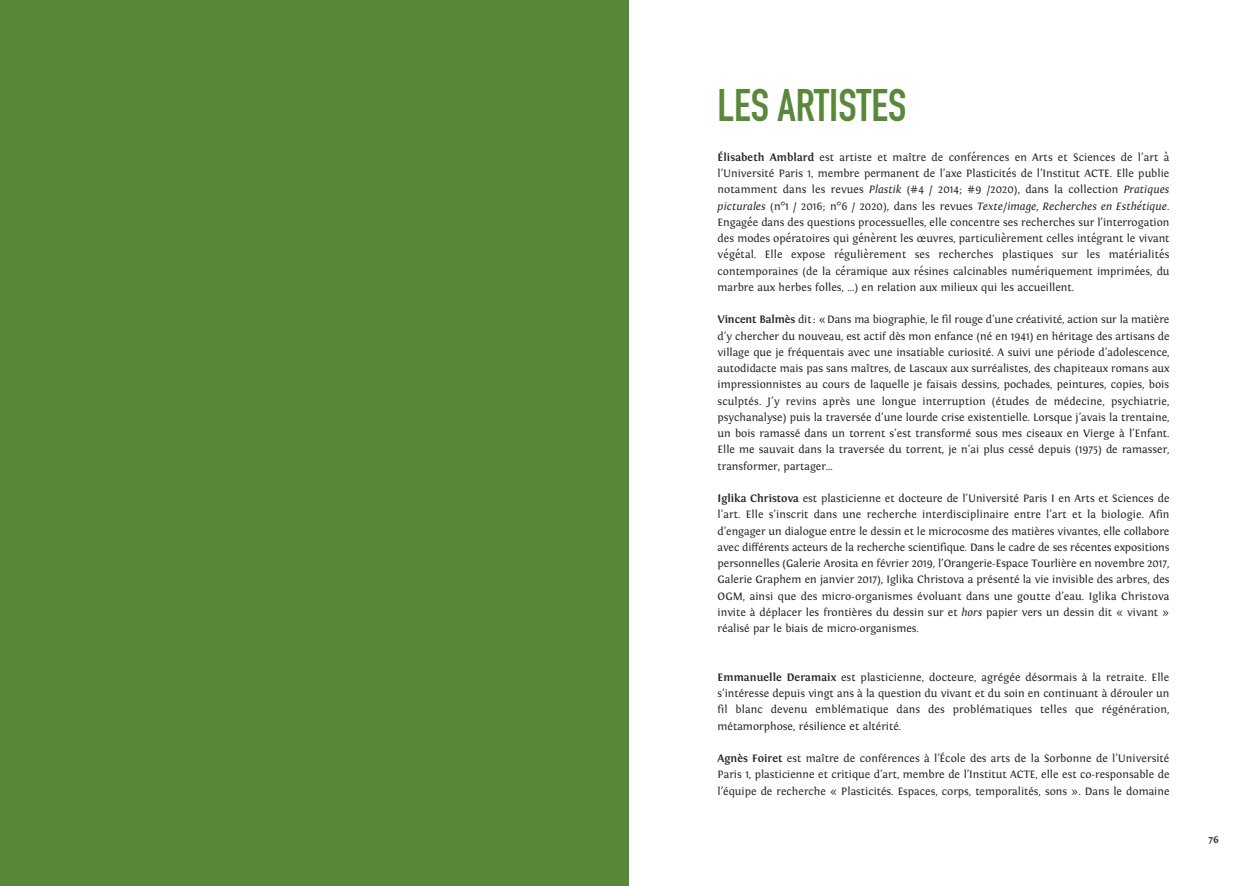
<style>
.page{position:relative;width:1258px;height:886px;background:#fff}
.page>*{position:absolute;margin:0;border:0;box-sizing:border-box;transform-origin:0 0}
.t1{font:45px "DIN Engschrift";color:#59883b}
.t2{font:11.25px/16.2px "Fontin";color:#272627;text-align:justify}
.t3{font:700 10px "Fontin";color:#272627}
.s1{font-weight:700}
.s2{font-family:"Tahoma"}
.s3{font-style:italic}
.s4{font-family:"Tahoma";font-style:italic}
</style>
<div class="page">
<div style="left:0;top:0;width:629px;height:886px;background:#59883b"></div>
<h1 class="t1" style="left:718px;top:89px;width:190px">LES ARTISTES</h1>
<p class="t2" style="left:718px;top:149px;width:457px;text-align:left"><span class="s1">Élisabeth Amblard</span> est artiste et maître de confe<span class="s2">́</span>rences en Arts et Sciences de l’art a<span class="s2">̀ </span>l’Université Paris 1, membre permanent de l’axe Plasticite<span class="s2">́</span>s de l’Institut ACTE. Elle publie notamment dans les revues <span class="s3">Plastik</span> (#4 / 2014; #9 /2020), dans la collection <span class="s3">Pratiques picturales</span> (n°1 / 2016; n°6 / 2020), dans les revues <span class="s3">Texte/image, Recherches en Esthe</span><span class="s4">́</span><span class="s3">tique</span>.<br>Engage<span class="s2">́</span>e dans des questions processuelles, elle concentre ses recherches sur l’interrogation des modes ope<span class="s2">́</span>ratoires qui ge<span class="s2">́</span>ne<span class="s2">̀</span>rent les œuvres, particulie<span class="s2">̀</span>rement celles inte<span class="s2">́</span>grant le vivant ve<span class="s2">́</span>ge<span class="s2">́</span>tal. Elle expose re<span class="s2">́</span>gulie<span class="s2">̀</span>rement ses recherches plastiques sur les mate<span class="s2">́</span>rialite<span class="s2">́</span>s contemporaines (de la ce<span class="s2">́</span>ramique aux re<span class="s2">́</span>sines calcinables nume<span class="s2">́</span>riquement imprime<span class="s2">́</span>es, du marbre aux herbes folles, ...) en relation aux milieux qui les accueillent.</p>
<p class="t2" style="left:718px;top:312px;width:453px"><span class="s1">Vincent Balmès</span> dit: «Dans ma biographie, le fil rouge d'une créativité, action sur la matière d'y chercher du nouveau, est actif dès mon enfance (né en 1941) en héritage des artisans de village que je fréquentais avec une insatiable curiosité. A suivi une période d'adolescence, autodidacte mais pas sans maîtres, de Lascaux aux surréalistes, des chapiteaux romans aux impressionnistes au cours de laquelle je faisais dessins, pochades, peintures, copies, bois sculptés. J'y revins après une longue interruption (études de médecine, psychiatrie, psychanalyse) puis la traversée d'une lourde crise existentielle. Lorsque j'avais la trentaine, un bois ramassé dans un torrent s'est transformé sous mes ciseaux en Vierge à l'Enfant.<br>Elle me sauvait dans la traversée du torrent, je n'ai plus cessé depuis (1975) de ramasser, transformer, partager...</p>
<p class="t2" style="left:718px;top:491px;width:453px"><span class="s1">Iglika Christova</span> est plasticienne et docteure de l’Université Paris I en Arts et Sciences de l’art. Elle s’inscrit dans une recherche interdisciplinaire entre l’art et la biologie. Afin d’engager un dialogue entre le dessin et le microcosme des matières vivantes, elle collabore avec différents acteurs de la recherche scientifique. Dans le cadre de ses récentes expositions personnelles (Galerie Arosita en février 2019, l’Orangerie-Espace Tourlière en novembre 2017, Galerie Graphem en janvier 2017), Iglika Christova a présenté la vie invisible des arbres, des OGM, ainsi que des micro-organismes évoluant dans une goutte d’eau. Iglika Christova invite à déplacer les frontières du dessin sur et <span class="s3">hors</span> papier vers un dessin dit « vivant » réalisé par le biais de micro-organismes.</p>
<p class="t2" style="left:718px;top:669px;width:453px"><span class="s1">Emmanuelle Deramaix</span> est plasticienne, docteure, agrégée désormais à la retraite. Elle s’intéresse depuis vingt ans à la question du vivant et du soin en continuant à dérouler un fil blanc devenu emblématique dans des problématiques telles que régénération, métamorphose, résilience et altérité.</p>
<p class="t2" style="left:718px;top:750px;width:453px"><span class="s1">Agnès Foiret</span> est maître de conférences à l’École des arts de la Sorbonne de l’Université Paris 1, plasticienne et critique d’art, membre de l’Institut ACTE, elle est co-responsable de l’équipe de recherche « Plasticités. Espaces, corps, temporalités, sons ». Dans le domaine</p>
<p class="t3" style="left:1208px;top:834px;width:12px">76</p>
</div>
